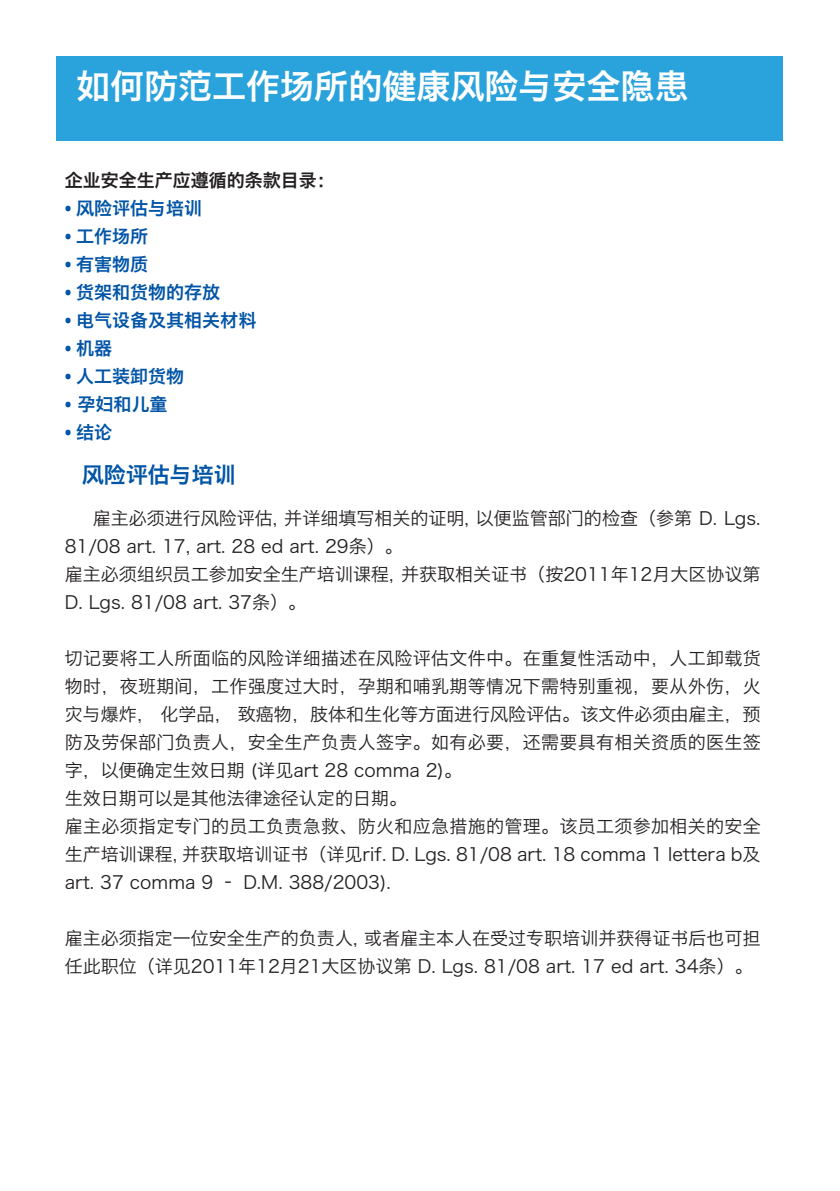
<style>
.page{position:relative;width:840px;height:1191px;background:#fff}
.page>*{position:absolute;margin:0;border:0;box-sizing:border-box;transform-origin:0 0}
.t1{font:34px "Hiragino Sans GB W6";color:#fff}
.t2{font:22px "Hiragino Sans GB W6";color:#0154a6}
.t3{font:18px/28px "Hiragino Sans GB W3";color:#231f20}
.t4{font:18px "Hiragino Sans GB W6";color:#0154a6}
.t5{font:18px "Hiragino Sans GB W6";color:#231f20}
.s1{font-family:"Open Sans";font-weight:700}
</style>
<div class="page">
<div style="left:57px;top:57px;width:725px;height:84px;background:#2aa2db"></div>
<h1 class="t1" style="left:76px;top:64px;width:614px">如何防范工作场所的健康风险与安全隐患</h1>
<p class="t5" style="left:65px;top:168px;width:271px">企业安全生产应遵循的条款目录：</p>
<p class="t4" style="left:65px;top:196px;width:139px"><span class="s1">•</span> 风险评估与培训</p>
<p class="t4" style="left:65px;top:224px;width:85px"><span class="s1">•</span> 工作场所</p>
<p class="t4" style="left:65px;top:252px;width:85px"><span class="s1">•</span> 有害物质</p>
<p class="t4" style="left:65px;top:280px;width:157px"><span class="s1">•</span> 货架和货物的存放</p>
<p class="t4" style="left:65px;top:308px;width:193px"><span class="s1">•</span> 电气设备及其相关材料</p>
<p class="t4" style="left:65px;top:336px;width:49px"><span class="s1">•</span> 机器</p>
<p class="t4" style="left:65px;top:364px;width:121px"><span class="s1">•</span> 人工装卸货物</p>
<p class="t4" style="left:65px;top:392px;width:104px"><span class="s1">•</span> 孕妇和儿童</p>
<p class="t4" style="left:65px;top:420px;width:49px"><span class="s1">•</span> 结论</p>
<p class="t2" style="left:82px;top:460px;width:155px">风险评估与培训</p>
<p class="t3" style="left:65px;top:504px;width:697px;text-indent:28px">雇主必须进行风险评估, 并详细填写相关的证明, 以便监管部门的检查（参第 D. Lgs.<br>81/08 art. 17, art. 28 ed art. 29条）。<br>雇主必须组织员工参加安全生产培训课程, 并获取相关证书（按2011年12月大区协议第D. Lgs. 81/08 art. 37条）。</p>
<p class="t3" style="left:65px;top:644px;width:697px">切记要将工人所面临的风险详细描述在风险评估文件中。在重复性活动中，人工卸载货物时，夜班期间，工作强度过大时，孕期和哺乳期等情况下需特别重视，要从外伤，火灾与爆炸， 化学品， 致癌物，肢体和生化等方面进行风险评估。该文件必须由雇主，预防及劳保部门负责人，安全生产负责人签字。如有必要，还需要具有相关资质的医生签字，以便确定生效日期 (详见art 28 comma 2)。<br>生效日期可以是其他法律途径认定的日期。<br>雇主必须指定专门的员工负责急救、防火和应急措施的管理。该员工须参加相关的安全生产培训课程, 并获取培训证书（详见rif. D. Lgs. 81/08 art. 18 comma 1 lettera b及art. 37 comma 9 – D.M. 388/2003).</p>
<p class="t3" style="left:65px;top:924px;width:697px">雇主必须指定一位安全生产的负责人, 或者雇主本人在受过专职培训并获得证书后也可担任此职位（详见2011年12月21大区协议第 D. Lgs. 81/08 art. 17 ed art. 34条）。</p>
</div>
